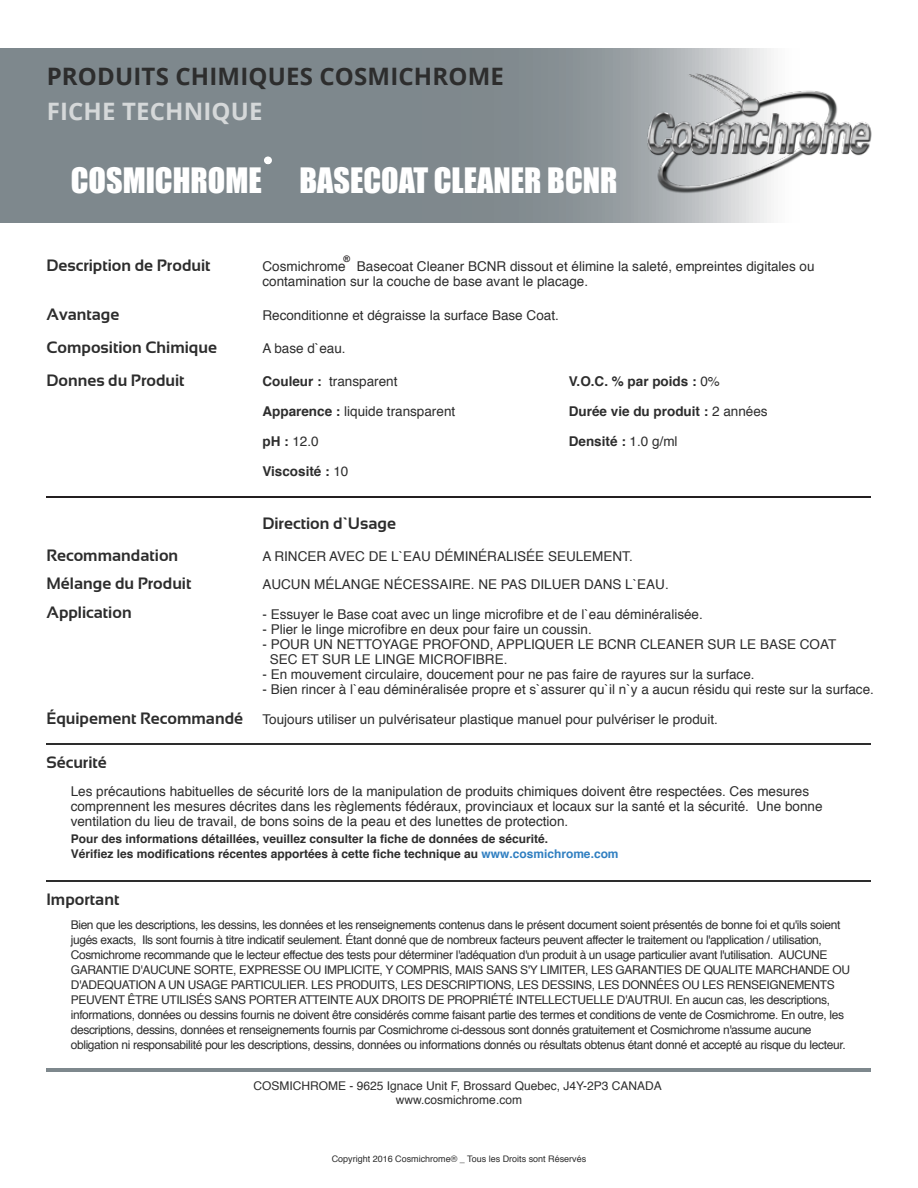
<style>
.page{position:relative;width:918px;height:1188px;background:#fff}
.page>*{position:absolute;margin:0;border:0;box-sizing:border-box;transform-origin:0 0}
.t1{font:32.1px "Impact";color:#fff}
.t2{font:700 24px "Open Sans";letter-spacing:.005em;color:#2d2d2d}
.t3{font:700 24px "Open Sans";letter-spacing:.005em;color:#d5d8d9}
.t4{font:700 16.5px/28.7px "Sansation";color:#2d2d2d}
.t5{font:13.5px/15px "Helvetica";color:#2d2d2d}
.t6{font:700 13.5px "Helvetica";color:#2d2d2d}
.t7{font:12px/15px "Helvetica";letter-spacing:-.03em;color:#2d2d2d}
.t8{font:700 12px/14.4px "Helvetica";color:#2d2d2d}
.t9{font:12px/14.4px "Helvetica";color:#2d2d2d;text-align:center}
.t10{font:9px "Helvetica";color:#2d2d2d}
.t11{font:700 9px "Arial";color:#231f20}
.s1{font-weight:700}
.s2{font-weight:400}
.s3{font-family:"Sansation";font-weight:700;font-size:16.5px}
.s4{color:#307fc1}
</style>
<div class="page">
<svg style="left:0;top:48px;width:613px;height:174px;background:#80898e"></svg>
<hr style="left:46px;top:497px;width:825px;height:1px;background:#231f20">
<hr style="left:46px;top:880px;width:825px;height:1px;background:#2d2d2d">
<img style="left:613px;top:48px;width:259px;height:175px">
<hr style="left:46px;top:1068px;width:825px;height:3px;background:#7e888d">
<hr style="left:46px;top:744px;width:825px;height:1px;background:#2d2d2d">
<svg style="left:264px;top:157px;width:8px;height:7px"></svg>
<h2 class="t2" style="left:47px;top:59px;width:459px">PRODUITS CHIMIQUES COSMICHROME</h2>
<h2 class="t3" style="left:47px;top:94px;width:217px">FICHE TECHNIQUE</h2>
<h1 class="t1" style="left:71px;top:156px;width:548px">COSMICHROME BASECOAT CLEANER BCNR</h1>
<p class="t11" style="left:343px;top:253px;width:8px">®</p>
<h3 class="t4" style="left:46px;top:251px;width:166px">Description de Produit</h3>
<p class="t5" style="left:262px;top:259px;width:554px">Cosmichrome Basecoat Cleaner BCNR dissout et élimine la saleté, empreintes digitales ou contamination sur la couche de base avant le placage.</p>
<h3 class="t4" style="left:46px;top:300px;width:75px">Avantage</h3>
<p class="t5" style="left:262px;top:309px;width:298px">Reconditionne et dégraisse la surface Base Coat.</p>
<h3 class="t4" style="left:46px;top:333px;width:172px">Composition Chimique</h3>
<p class="t5" style="left:262px;top:341px;width:85px">A base d`eau.</p>
<p class="t5" style="left:262px;top:374px;width:137px"><span class="s1">Couleur :</span> transparent</p>
<p class="t5" style="left:262px;top:404px;width:194px"><span class="s1">Apparence :</span> liquide transparent</p>
<p class="t5" style="left:262px;top:434px;width:58px"><span class="s1">pH :</span> 12.0</p>
<p class="t6" style="left:262px;top:460px;width:88px">Viscosité : <span class="s2">10</span></p>
<h3 class="t4" style="left:46px;top:366px;width:140px">Donnes du Produit</h3>
<p class="t6" style="left:569px;top:370px;width:153px">V.O.C. % par poids : <span class="s2">0%</span></p>
<p class="t6" style="left:569px;top:400px;width:200px">Durée vie du produit : <span class="s2">2 années</span></p>
<p class="t6" style="left:569px;top:430px;width:110px">Densité : <span class="s2">1.0 g/ml</span></p>
<h3 class="t4" style="left:262px;top:509px;width:135px">Direction d`Usage</h3>
<h3 class="t4" style="left:46px;top:541px;width:133px">Recommandation</h3>
<p class="t5" style="left:262px;top:549px;width:372px">A RINCER AVEC DE L`EAU DÉMINÉRALISÉE SEULEMENT.</p>
<h3 class="t4" style="left:46px;top:569px;width:147px">Mélange du Produit<br>Application</h3>
<p class="t5" style="left:262px;top:578px;width:408px">AUCUN MÉLANGE NÉCESSAIRE. NE PAS DILUER DANS L`EAU.</p>
<p class="t5" style="left:262px;top:608px;width:442px">- Essuyer le Base coat avec un linge microfibre et de l`eau déminéralisée.</p>
<p class="t5" style="left:262px;top:623px;width:331px">- Plier le linge microfibre en deux pour faire un coussin.</p>
<p class="t5" style="left:270px;top:638px;width:568px;text-indent:-8px">- POUR UN NETTOYAGE PROFOND, APPLIQUER LE BCNR CLEANER SUR LE BASE COAT<br>SEC ET SUR LE LINGE MICROFIBRE.</p>
<p class="t5" style="left:262px;top:668px;width:494px">- En mouvement circulaire, doucement pour ne pas faire de rayures sur la surface.</p>
<p class="t5" style="left:262px;top:683px;width:613px">- Bien rincer à l`eau déminéralisée propre et s`assurer qu`il n`y a aucun résidu qui reste sur la surface.</p>
<p class="t5" style="left:46px;top:712px;width:673px"><span class="s3">Équipement Recommandé</span> Toujours utiliser un pulvérisateur plastique manuel pour pulvériser le produit.</p>
<h3 class="t4" style="left:46px;top:748px;width:62px">Sécurité</h3>
<p class="t5" style="left:71px;top:784px;width:753px">Les précautions habituelles de sécurité lors de la manipulation de produits chimiques doivent être respectées. Ces mesures comprennent les mesures décrites dans les règlements fédéraux, provinciaux et locaux sur la santé et la sécurité. Une bonne ventilation du lieu de travail, de bons soins de la peau et des lunettes de protection.</p>
<p class="t8" style="left:71px;top:832px;width:549px">Pour des informations détaillées, veuillez consulter la fiche de données de sécurité.<br>Vérifiez les modifications récentes apportées à cette fiche technique au <span class="s4">www.cosmichrome.com</span></p>
<h3 class="t4" style="left:46px;top:885px;width:74px">Important</h3>
<p class="t7" style="left:71px;top:918px;width:781px">Bien que les descriptions, les dessins, les données et les renseignements contenus dans le présent document soient présentés de bonne foi et qu'ils soient jugés exacts, Ils sont fournis à titre indicatif seulement. Étant donné que de nombreux facteurs peuvent affecter le traitement ou l'application / utilisation, Cosmichrome recommande que le lecteur effectue des tests pour déterminer l'adéquation d'un produit à un usage particulier avant l'utilisation. AUCUNE GARANTIE D'AUCUNE SORTE, EXPRESSE OU IMPLICITE, Y COMPRIS, MAIS SANS S'Y LIMITER, LES GARANTIES DE QUALITE MARCHANDE OU D'ADEQUATION A UN USAGE PARTICULIER. LES PRODUITS, LES DESCRIPTIONS, LES DESSINS, LES DONNÉES OU LES RENSEIGNEMENTS PEUVENT ÊTRE UTILISÉS SANS PORTER ATTEINTE AUX DROITS DE PROPRIÉTÉ INTELLECTUELLE D'AUTRUI. En aucun cas, les descriptions, informations, données ou dessins fournis ne doivent être considérés comme faisant partie des termes et conditions de vente de Cosmichrome. En outre, les descriptions, dessins, données et renseignements fournis par Cosmichrome ci-dessous sont donnés gratuitement et Cosmichrome n'assume aucune obligation ni responsabilité pour les descriptions, dessins, données ou informations donnés ou résultats obtenus étant donné et accepté au risque du lecteur.</p>
<p class="t9" style="left:253px;top:1079px;width:410px">COSMICHROME - 9625 Ignace Unit F, Brossard Quebec, J4Y-2P3 CANADA www.cosmichrome.com</p>
<p class="t10" style="left:332px;top:1152px;width:256px">Copyright 2016 Cosmichrome® _ Tous les Droits sont Réservés</p>
</div>
